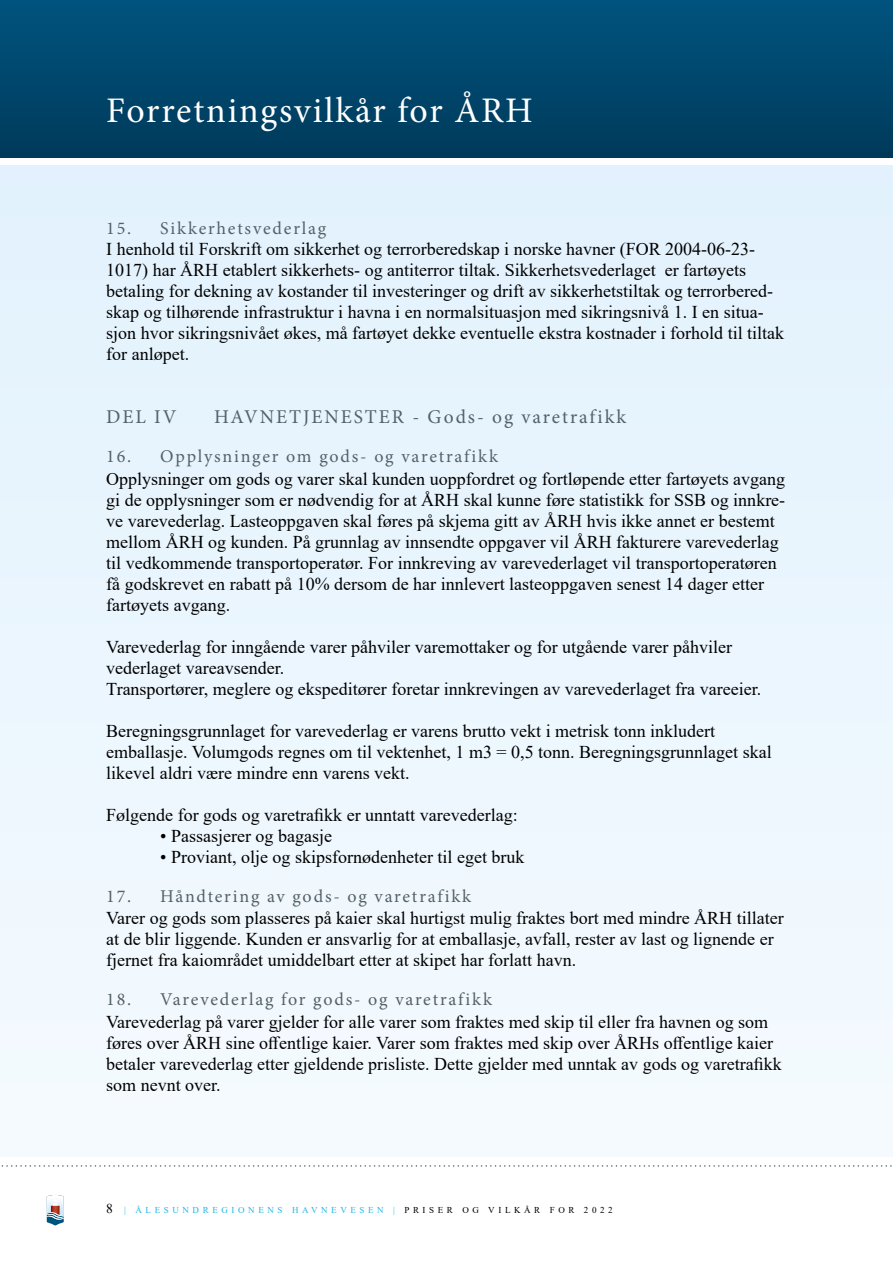
<style>
.page{position:relative;width:893px;height:1263px;background:#fff}
.page>*{position:absolute;margin:0;border:0;box-sizing:border-box;transform-origin:0 0}
.t1{font:36px "Minion Pro";letter-spacing:.05em;color:#fff}
.t2{font:19.5px "Minion Pro";letter-spacing:.1em;color:#536168}
.t3{font:18px/21px "Times New Roman";color:#000}
.t4{font:18px "Minion Pro";letter-spacing:.1em;color:#536168}
.t5{font:9px "Times New Roman";letter-spacing:.4em;color:#21b5ea}
.s1{font-size:13.5px;color:#000}
.s2{color:#000}
</style>
<div class="page">
<div style="left:0;top:0;width:893px;height:157px;background:linear-gradient(to bottom,#00537f,#003a5b)"></div>
<div style="left:0;top:166px;width:893px;height:991px;background:#ebf6fe"></div>
<svg style="left:1px;top:1165px;width:891px;height:2px"></svg>
<svg style="left:47px;top:1195px;width:17px;height:31px"></svg>
<h1 class="t1" style="left:106px;top:87px;width:428px">Forretningsvilkår for ÅRH</h1>
<p class="t4" style="left:106px;top:216px;width:221px">15. Sikkerhetsvederlag</p>
<p class="t3" style="left:106px;top:238px;width:679px">I henhold til Forskrift om sikkerhet og terrorberedskap i norske havner (FOR 2004-06-23- 1017) har ÅRH etablert sikkerhets- og antiterror tiltak. Sikkerhetsvederlaget er fartøyets betaling for dekning av kostander til investeringer og drift av sikkerhetstiltak og terrorbered&shy;skap og tilhørende infrastruktur i havna i en normalsituasjon med sikringsnivå 1. I en situa&shy;sjon hvor sikringsnivået økes, må fartøyet dekke eventuelle ekstra kostnader i forhold til tiltak for anløpet.</p>
<p class="t2" style="left:106px;top:404px;width:72px">DEL IV</p>
<p class="t2" style="left:214px;top:404px;width:413px">HAVNETJENESTER - Gods- og varetrafikk</p>
<p class="t4" style="left:106px;top:444px;width:393px">16. Opplysninger om gods- og varetrafikk</p>
<p class="t3" style="left:106px;top:468px;width:680px">Opplysninger om gods og varer skal kunden uoppfordret og fortløpende etter fartøyets avgang gi de opplysninger som er nødvendig for at ÅRH skal kunne føre statistikk for SSB og innkre&shy;ve varevederlag. Lasteoppgaven skal føres på skjema gitt av ÅRH hvis ikke annet er bestemt mellom ÅRH og kunden. På grunnlag av innsendte oppgaver vil ÅRH fakturere varevederlag til vedkommende transportoperatør. For innkreving av varevederlaget vil transportoperatøren få godskrevet en rabatt på 10% dersom de har innlevert lasteoppgaven senest 14 dager etter fartøyets avgang.</p>
<p class="t3" style="left:106px;top:636px;width:656px">Varevederlag for inngående varer påhviler varemottaker og for utgående varer påhviler vederlaget vareavsender.<br>Transportører, meglere og ekspeditører foretar innkrevingen av varevederlaget fra vareeier.</p>
<p class="t3" style="left:106px;top:720px;width:667px">Beregningsgrunnlaget for varevederlag er varens brutto vekt i metrisk tonn inkludert emballasje. Volumgods regnes om til vektenhet, 1 m3 = 0,5 tonn. Beregningsgrunnlaget skal likevel aldri være mindre enn varens vekt.</p>
<p class="t3" style="left:106px;top:804px;width:413px">Følgende for gods og varetrafikk er unntatt varevederlag:</p>
<p class="t3" style="left:160px;top:825px;width:173px">• Passasjerer og bagasje</p>
<p class="t3" style="left:160px;top:846px;width:366px">• Proviant, olje og skipsfornødenheter til eget bruk</p>
<p class="t4" style="left:106px;top:884px;width:366px">17. Håndtering av gods- og varetrafikk</p>
<p class="t3" style="left:106px;top:907px;width:679px">Varer og gods som plasseres på kaier skal hurtigst mulig fraktes bort med mindre ÅRH tillater at de blir liggende. Kunden er ansvarlig for at emballasje, avfall, rester av last og lignende er fjernet fra kaiområdet umiddelbart etter at skipet har forlatt havn.</p>
<p class="t4" style="left:106px;top:987px;width:387px">18. Varevederlag for gods- og varetrafikk</p>
<p class="t3" style="left:106px;top:1011px;width:677px">Varevederlag på varer gjelder for alle varer som fraktes med skip til eller fra havnen og som føres over ÅRH sine offentlige kaier. Varer som fraktes med skip over ÅRHs offentlige kaier betaler varevederlag etter gjeldende prisliste. Dette gjelder med unntak av gods og varetrafikk som nevnt over.</p>
<p class="t5" style="left:106px;top:1204px;width:508px"><span class="s1">8</span> | ÅLESUNDREGIONENS HAVNEVESEN | <span class="s2">PRISER OG VILKÅR FOR 2022</span></p>
</div>
